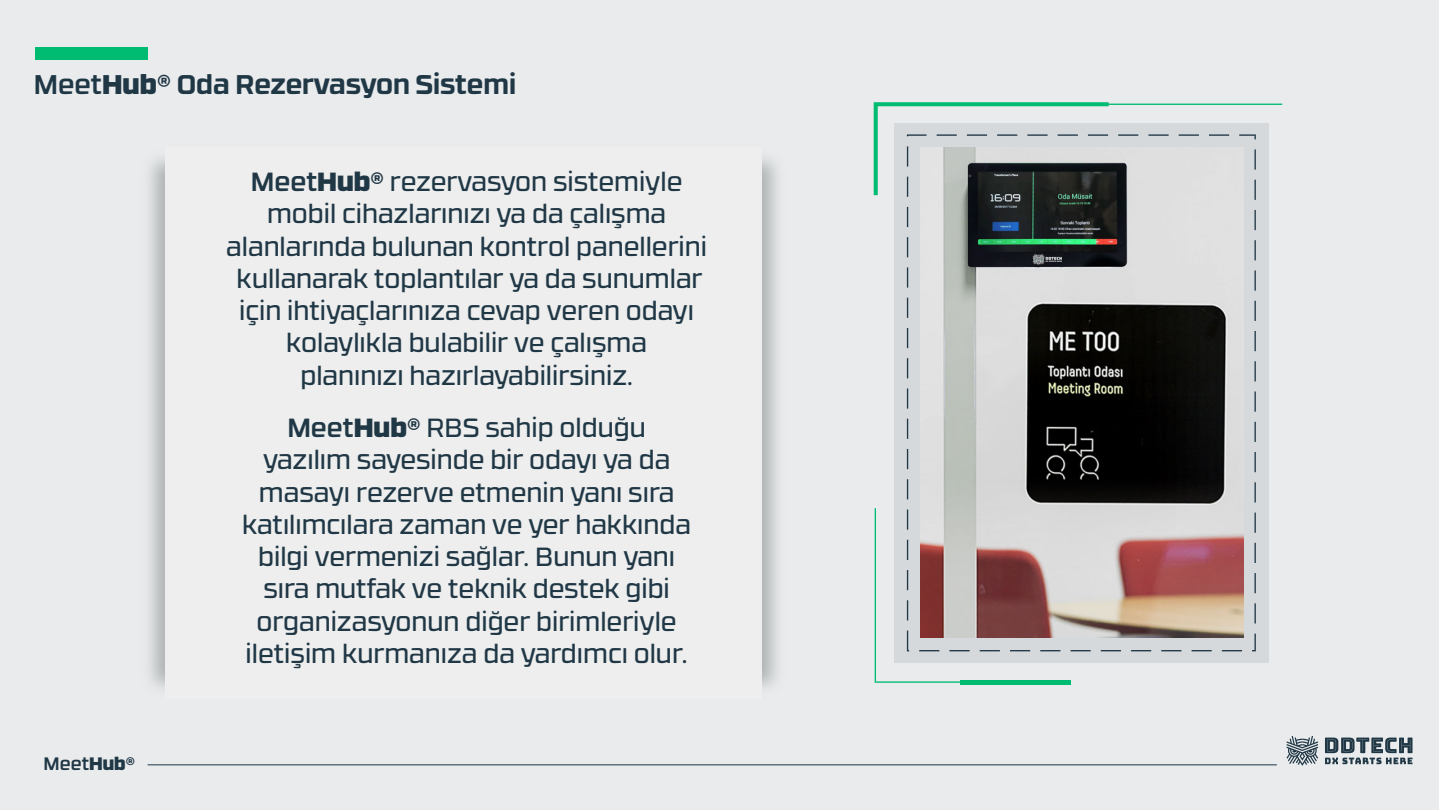
<style>
.page{position:relative;width:1440px;height:810px;background:#fff}
.page>*{position:absolute;margin:0;border:0;box-sizing:border-box;transform-origin:0 0}
.t1{font:700 27px "RB No 3.1";color:#203746}
.t2{font:26.25px/32.2px "RB No 3.1";color:#203746;text-align:center}
.t3{font:500 18px "RB No 3.1";color:#203746}
.s1{font-weight:500}
.s2{font-weight:900}
</style>
<div class="page">
<div style="left:0;top:0;width:1439px;height:810px;background:#e9ebec"></div>
<svg style="left:1325px;top:738px;width:87px;height:26px"></svg>
<svg style="left:1286px;top:736px;width:32px;height:30px"></svg>
<hr style="left:148px;top:764px;width:1129px;height:1px;background:#203746">
<div style="left:36px;top:47px;width:112px;height:12px;background:#00bb72"></div>
<div style="left:895px;top:123px;width:374px;height:540px;background:#d5d9db"></div>
<svg style="left:907px;top:195px;width:349px;height:456px"></svg>
<svg style="left:874px;top:102px;width:408px;height:93px"></svg>
<img style="left:921px;top:148px;width:322px;height:490px">
<svg style="left:875px;top:508px;width:186px;height:175px"></svg>
<hr style="left:960px;top:680px;width:110px;height:4px;background:#00bb72">
<div style="left:166px;top:147px;width:596px;height:552px;background:#edeeed"></div>
<p class="t1" style="left:34px;top:62px;width:484px"><span class="s1">Meet</span><span class="s2">Hub®</span> Oda Rezervasyon Sistemi</p>
<p class="t3" style="left:44px;top:749px;width:93px">Meet<span class="s2">Hub®</span></p>
<p class="t2" style="left:226px;top:164px;width:482px"><span class="s1">Meet</span><span class="s2">Hub®</span> rezervasyon sistemiyle mobil cihazlarınızı ya da çalışma alanlarında bulunan kontrol panellerini kullanarak toplantılar ya da sunumlar için ihtiyaçlarınıza cevap veren odayı kolaylıkla bulabilir ve çalışma<br>planınızı hazırlayabilirsiniz.</p>
<p class="t2" style="left:242px;top:410px;width:450px"><span class="s1">Meet</span><span class="s2">Hub®</span> RBS sahip olduğu yazılım sayesinde bir odayı ya da masayı rezerve etmenin yanı sıra katılımcılara zaman ve yer hakkında bilgi vermenizi sağlar. Bunun yanı sıra mutfak ve teknik destek gibi organizasyonun diğer birimleriyle iletişim kurmanıza da yardımcı olur.</p>
</div>
